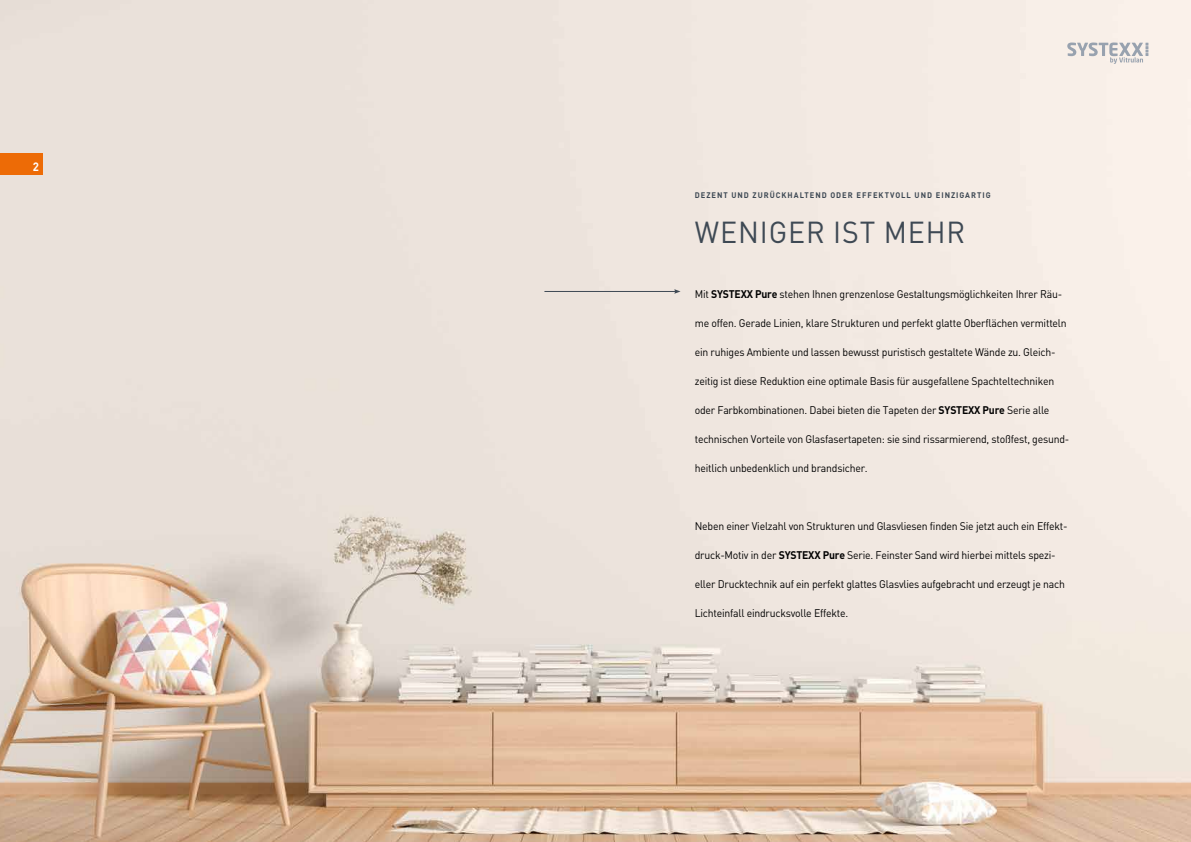
<style>
.page{position:relative;width:1191px;height:842px;background:#fff}
.page>*{position:absolute;margin:0;border:0;box-sizing:border-box;transform-origin:0 0}
.t1{font:30px "DINOT";letter-spacing:.03em;color:#3e4954;scale:.95 1}
.t2{font:700 12px "DINOT";color:#fff;scale:.95 1}
.t3{font:11px "DINOT";letter-spacing:-.02em;color:#000;scale:.95 1}
.t4{font:11px "DIN Pro";letter-spacing:-.02em;color:#000;scale:.95 1}
.t5{font:700 8px "DINOT";letter-spacing:.13em;color:#3e4954;scale:.95 1}
.s1{font-weight:700}
</style>
<div class="page">
<img style="left:0;top:0;width:1191px;height:842px">
<div style="left:0;top:153px;width:43px;height:22px;background:#ed6b06"></div>
<hr style="left:544px;top:291px;width:132px;height:1px;background:#3e4954">
<svg style="left:674px;top:289px;width:6px;height:5px"></svg>
<svg style="left:1067px;top:43px;width:81px;height:21px"></svg>
<p class="t2" style="left:33px;top:158px;width:8px">2</p>
<p class="t5" style="left:695px;top:189px;width:313px">DEZENT UND ZURÜCKHALTEND ODER EFFEKTVOLL UND EINZIGARTIG</p>
<h1 class="t1" style="left:695px;top:212px;width:286px">WENIGER IST MEHR</h1>
<p class="t3" style="left:694px;top:286px;width:388px">Mit <span class="s1">SYSTEXX Pure</span> stehen Ihnen grenzenlose Gestaltungsmöglichkeiten Ihrer Räu-</p>
<p class="t3" style="left:694px;top:315px;width:393px">me offen. Gerade Linien, klare Strukturen und perfekt glatte Oberflächen vermitteln</p>
<p class="t3" style="left:694px;top:344px;width:381px">ein ruhiges Ambiente und lassen bewusst puristisch gestaltete Wände zu. Gleich-</p>
<p class="t3" style="left:694px;top:373px;width:380px">zeitig ist diese Reduktion eine optimale Basis für ausgefallene Spachteltechniken</p>
<p class="t3" style="left:694px;top:402px;width:375px">oder Farbkombinationen. Dabei bieten die Tapeten der <span class="s1">SYSTEXX Pure</span> Serie alle</p>
<p class="t3" style="left:694px;top:431px;width:396px">technischen Vorteile von Glasfasertapeten: sie sind rissarmierend, stoßfest, gesund-</p>
<p class="t3" style="left:694px;top:460px;width:184px">heitlich unbedenklich und brandsicher.</p>
<p class="t4" style="left:694px;top:517px;width:394px">Neben einer Vielzahl von Strukturen und Glasvliesen finden Sie jetzt auch ein Effekt-</p>
<p class="t4" style="left:694px;top:546px;width:381px">druck-Motiv in der <span class="s1">SYSTEXX Pure</span> Serie. Feinster Sand wird hierbei mittels spezi-</p>
<p class="t4" style="left:694px;top:575px;width:391px">eller Drucktechnik auf ein perfekt glattes Glasvlies aufgebracht und erzeugt je nach</p>
<p class="t4" style="left:694px;top:604px;width:163px">Lichteinfall eindrucksvolle Effekte.</p>
</div>
